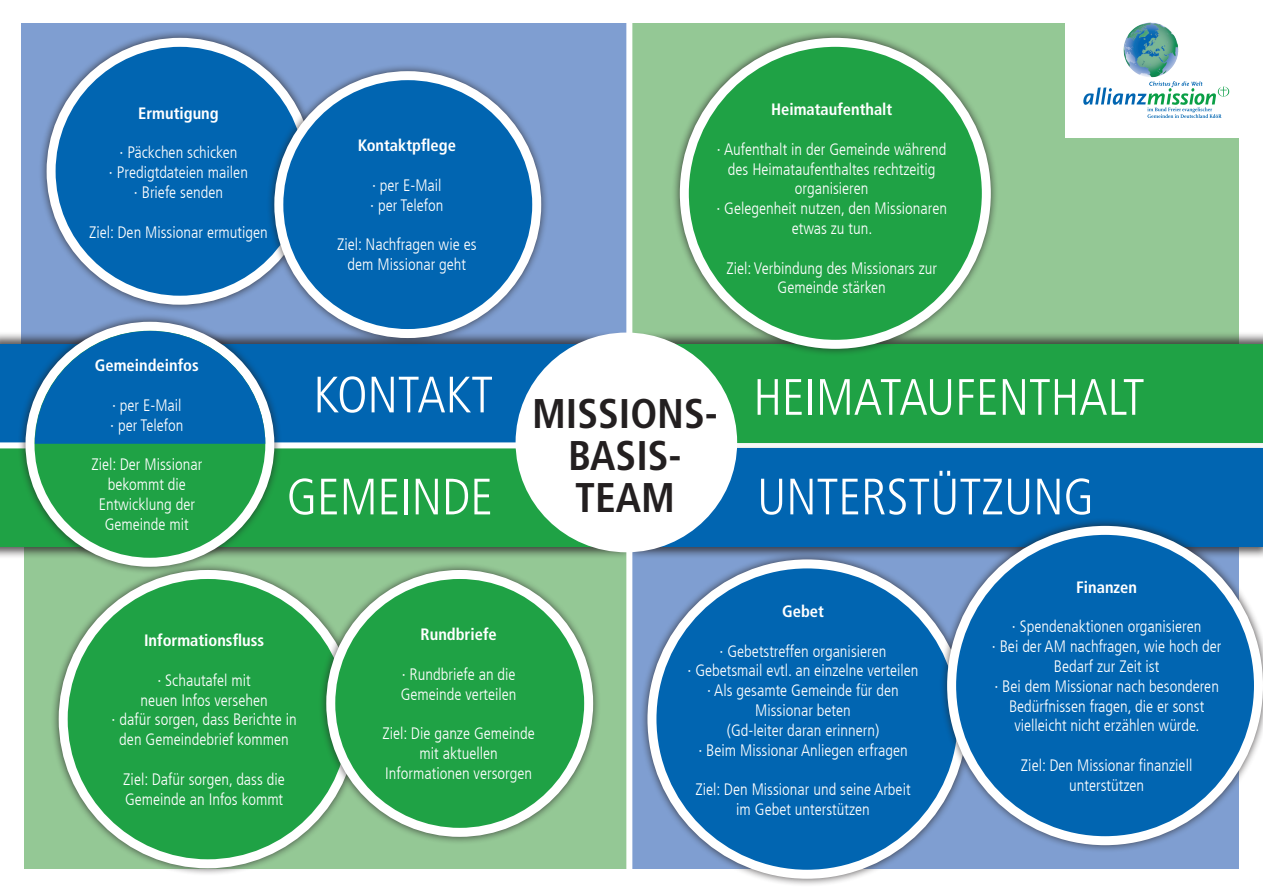
<style>
.page{position:relative;width:1263px;height:893px;background:#fff}
.page>*{position:absolute;margin:0;border:0;box-sizing:border-box;transform-origin:0 0}
.t1{font:300 condensed 51.15px/99.6px "Frutiger LT Com";color:#fff}
.t2{font:700 condensed 41.55px/42px "Frutiger LT Com";color:#231f20;text-align:center}
.t3{font:300 condensed 16.5px/19.8px "Frutiger LT Com";color:#fff;text-align:center}
.t4{font:700 condensed 16.5px "Frutiger LT Com";color:#fff}
</style>
<div class="page">
<div style="left:21px;top:23px;width:610px;height:423px;background:#7f9ed1"></div>
<div style="left:629px;top:23px;width:610px;height:423px;background:#94c895"></div>
<div style="left:1065px;top:0;width:174px;height:138px;background:#fff"></div>
<div style="left:629px;top:446px;width:610px;height:423px;background:#7f9ed1"></div>
<div style="left:24px;top:446px;width:605px;height:423px;background:#94c895"></div>
<div style="left:0;top:344px;width:626px;height:98px;background:#0165b1"></div>
<svg style="left:1083px;top:81px;width:146px;height:37px"></svg>
<img style="left:1123px;top:23px;width:55px;height:54px">
<div style="left:0;top:444px;width:635px;height:115px;background:#231f20;opacity:.75"></div>
<div style="left:0;top:448px;width:626px;height:99px;background:#1fa245"></div>
<div style="left:0;top:442px;width:1263px;height:6px;background:#fff"></div>
<div style="left:17px;top:313px;width:265px;height:262px;background:#231f20;opacity:.75"></div>
<div style="left:30px;top:326px;width:240px;height:236px;background:#1fa245;border-radius:50%"></div>
<div style="left:26px;top:322px;width:248px;height:245px;border:9px solid #fff;border-radius:50%"></div>
<svg style="left:35px;top:331px;width:230px;height:113px;background:#1b72b4"></svg>
<div style="left:50px;top:562px;width:315px;height:314px;background:#231f20;opacity:.75"></div>
<div style="left:63px;top:574px;width:290px;height:290px;background:#1fa245;border-radius:50%"></div>
<div style="left:59px;top:570px;width:298px;height:298px;border:9px solid #fff;border-radius:50%"></div>
<div style="left:625px;top:444px;width:638px;height:115px;background:#231f20;opacity:.75"></div>
<div style="left:633px;top:448px;width:630px;height:99px;background:#0165b1"></div>
<div style="left:318px;top:562px;width:283px;height:283px;background:#231f20;opacity:.75"></div>
<div style="left:331px;top:574px;width:258px;height:258px;background:#1fa245;border-radius:50%"></div>
<div style="left:326px;top:570px;width:267px;height:267px;border:9px solid #fff;border-radius:50%"></div>
<div style="left:639px;top:551px;width:335px;height:335px;background:#231f20;opacity:.75"></div>
<div style="left:652px;top:564px;width:310px;height:310px;background:#0165b1;border-radius:50%"></div>
<div style="left:647px;top:559px;width:320px;height:320px;border:9px solid #fff;border-radius:50%"></div>
<div style="left:939px;top:518px;width:324px;height:335px;background:#231f20;opacity:.75"></div>
<div style="left:952px;top:530px;width:306px;height:311px;background:#0165b1;border-radius:50%"></div>
<div style="left:947px;top:526px;width:316px;height:319px;border:9px solid #fff;border-radius:50%"></div>
<div style="left:626px;top:0;width:6px;height:893px;background:#fff"></div>
<div style="left:624px;top:331px;width:639px;height:115px;background:#231f20;opacity:.75"></div>
<div style="left:632px;top:344px;width:631px;height:98px;background:#1fa245"></div>
<div style="left:516px;top:333px;width:221px;height:219px;background:#fff;border-radius:50%"></div>
<div style="left:671px;top:30px;width:328px;height:327px;background:#231f20;opacity:.75"></div>
<div style="left:684px;top:42px;width:302px;height:302px;background:#1fa245;border-radius:50%"></div>
<div style="left:680px;top:38px;width:311px;height:311px;border:9px solid #fff;border-radius:50%"></div>
<div style="left:38px;top:30px;width:283px;height:283px;background:#231f20;opacity:.75"></div>
<div style="left:51px;top:42px;width:258px;height:258px;background:#0165b1;border-radius:50%"></div>
<div style="left:47px;top:38px;width:266px;height:267px;border:9px solid #fff;border-radius:50%"></div>
<div style="left:266px;top:63px;width:283px;height:283px;background:#231f20;opacity:.75"></div>
<div style="left:279px;top:76px;width:258px;height:258px;background:#0165b1;border-radius:50%"></div>
<div style="left:274px;top:71px;width:267px;height:267px;border:9px solid #fff;border-radius:50%"></div>
<p class="t4" style="left:138px;top:103px;width:82px">Ermutigung</p>
<p class="t3" style="left:109px;top:143px;width:141px">· Päckchen schicken<br>· Predigtdateien mailen · Briefe senden</p>
<p class="t3" style="left:89px;top:222px;width:180px">Ziel: Den Missionar ermutigen</p>
<p class="t4" style="left:358px;top:136px;width:100px">Kontaktpflege</p>
<p class="t3" style="left:370px;top:176px;width:75px;text-align:left">· per E-Mail · per Telefon</p>
<p class="t3" style="left:337px;top:235px;width:141px">Ziel: Nachfragen wie es dem Missionar geht</p>
<p class="t4" style="left:771px;top:100px;width:123px">Heimataufenthalt</p>
<p class="t3" style="left:716px;top:139px;width:232px">· Aufenthalt in der Gemeinde während des Heimataufenthaltes rechtzeitig organisieren<br>· Gelegenheit nutzen, den Missionaren etwas zu tun.</p>
<p class="t3" style="left:726px;top:258px;width:212px">Ziel: Verbindung des Missionars zur<br>Gemeinde stärken</p>
<p class="t4" style="left:95px;top:356px;width:105px">Gemeindeinfos</p>
<p class="t3" style="left:110px;top:396px;width:75px;text-align:left">· per E-Mail · per Telefon</p>
<p class="t3" style="left:91px;top:455px;width:112px">Ziel: Der Missionar bekommt die<br>Entwicklung der<br>Gemeinde mit</p>
<h1 class="t1" style="left:313px;top:345px;width:181px">KONTAKT</h1>
<h1 class="t1" style="left:753px;top:348px;width:393px">HEIMATAUFENTHALT<br>UNTERSTÜTZUNG</h1>
<h2 class="t2" style="left:532px;top:392px;width:187px">MISSIONS-<br>BASIS-<br>TEAM</h2>
<h1 class="t1" style="left:287px;top:447px;width:208px">GEMEINDE</h1>
<p class="t4" style="left:144px;top:631px;width:122px">Informationsfluss</p>
<p class="t3" style="left:112px;top:670px;width:187px">· Schautafel mit<br>neuen Infos versehen<br>· dafür sorgen, dass Berichte in den Gemeindebrief kommen</p>
<p class="t3" style="left:123px;top:769px;width:163px;text-align:left">Ziel: Dafür sorgen, dass die<br>Gemeinde an Infos kommt</p>
<p class="t4" style="left:421px;top:625px;width:78px">Rundbriefe</p>
<p class="t3" style="left:401px;top:664px;width:117px;text-align:left">· Rundbriefe an die<br>Gemeinde verteilen</p>
<p class="t3" style="left:382px;top:724px;width:154px">Ziel: Die ganze Gemeinde mit aktuellen<br>Informationen versorgen</p>
<p class="t4" style="left:782px;top:601px;width:43px">Gebet</p>
<p class="t3" style="left:687px;top:641px;width:233px">· Gebetstreffen organisieren<br>· Gebetsmail evtl. an einzelne verteilen · Als gesamte Gemeinde für den<br>Missionar beten<br>(Gd-leiter daran erinnern)<br>· Beim Missionar Anliegen erfragen</p>
<p class="t3" style="left:695px;top:780px;width:217px">Ziel: Den Missionar und seine Arbeit im Gebet unterstützen</p>
<p class="t4" style="left:1076px;top:577px;width:62px">Finanzen</p>
<p class="t3" style="left:992px;top:617px;width:231px">· Spendenaktionen organisieren<br>· Bei der AM nachfragen, wie hoch der<br>Bedarf zur Zeit ist<br>· Bei dem Missionar nach besonderen<br>Bedürfnissen fragen, die er sonst vielleicht nicht erzählen würde.</p>
<p class="t3" style="left:1021px;top:755px;width:173px">Ziel: Den Missionar finanziell unterstützen</p>
</div>
